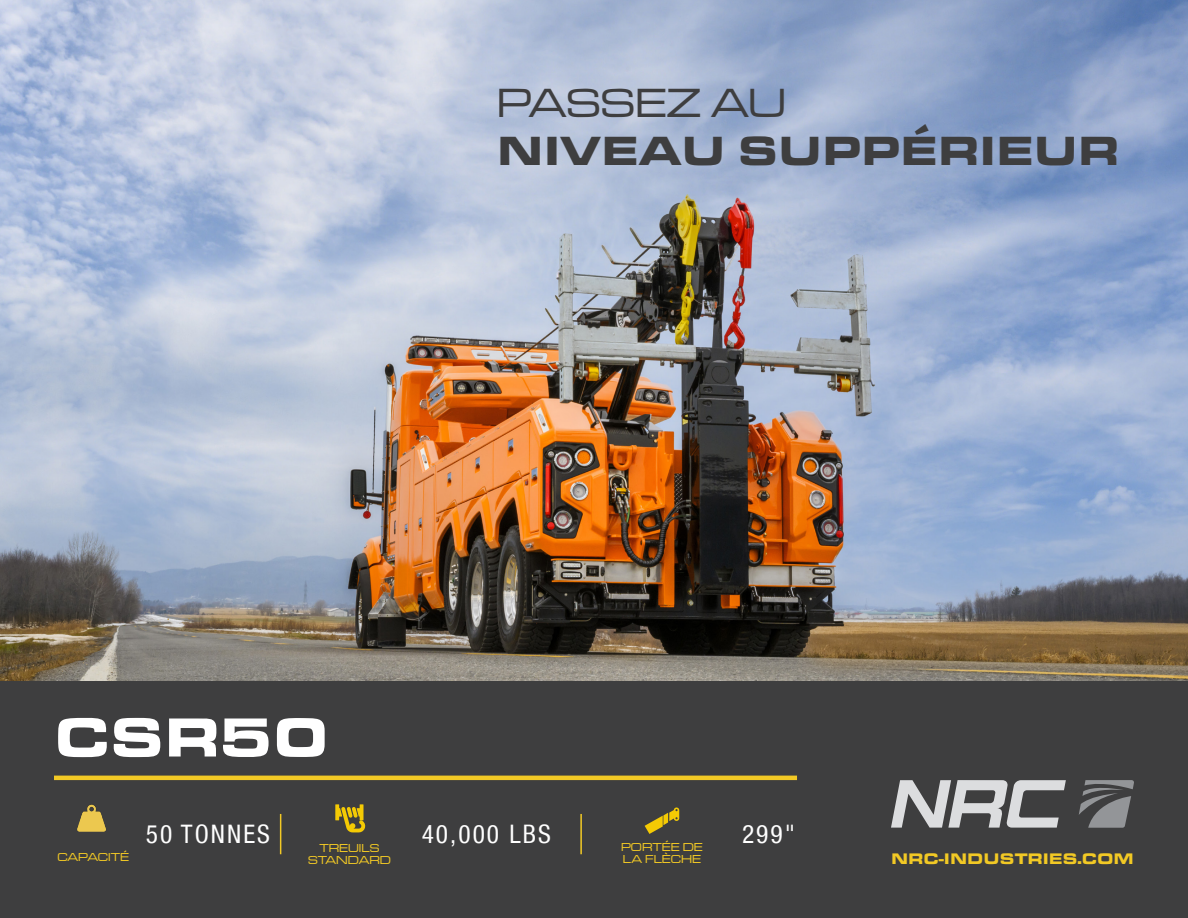
<style>
.page{position:relative;width:1188px;height:918px;background:#fff}
.page>*{position:absolute;margin:0;border:0;box-sizing:border-box;transform-origin:0 0}
.t1{font:700 expanded 57px "Microgramma EF";color:#fff}
.t2{font:700 expanded 42.3px "Microgramma EF";color:#3e3e3f}
.t3{font:500 expanded 42.3px "Microgramma EF";color:#3e3e3f}
.t4{font:condensed 25.5px "Helvetica Neue LT Com";letter-spacing:.08em;color:#fff}
.t5{font:700 expanded 15.9px "Microgramma EF";color:#f2c925}
.t6{font:500 expanded 12px "Microgramma EF";color:#f2c925}
</style>
<div class="page">
<div style="left:0;top:680px;width:1188px;height:238px;background:#3e3e3f"></div>
<hr style="left:280px;top:814px;width:1px;height:40px;background:#f2c925">
<hr style="left:580px;top:814px;width:2px;height:40px;background:#f2c925">
<img style="left:0;top:0;width:1188px;height:680px">
<hr style="left:54px;top:776px;width:743px;height:4px;background:#f2c925">
<svg style="left:1079px;top:780px;width:55px;height:48px"></svg>
<svg style="left:891px;top:780px;width:175px;height:48px"></svg>
<svg style="left:645px;top:808px;width:34px;height:26px"></svg>
<svg style="left:335px;top:804px;width:30px;height:28px"></svg>
<img style="left:77px;top:804px;width:29px;height:28px">
<p class="t3" style="left:497px;top:76px;width:291px">PASSEZ AU</p>
<p class="t2" style="left:497px;top:122px;width:624px">NIVEAU SUPPÉRIEUR</p>
<p class="t1" style="left:54px;top:699px;width:276px">CSR50</p>
<p class="t4" style="left:146px;top:819px;width:126px">50 TONNES</p>
<p class="t4" style="left:422px;top:819px;width:131px">40,000 LBS</p>
<p class="t4" style="left:742px;top:819px;width:55px">299"</p>
<p class="t6" style="left:621px;top:840px;width:83px">PORTÉE DE</p>
<p class="t6" style="left:623px;top:852px;width:80px">LA FLÈCHE</p>
<p class="t6" style="left:319px;top:840px;width:62px">TREUILS</p>
<p class="t6" style="left:57px;top:849px;width:73px">CAPACITÉ</p>
<p class="t6" style="left:308px;top:852px;width:85px">STANDARD</p>
<p class="t5" style="left:891px;top:848px;width:245px">NRC-INDUSTRIES.COM</p>
</div>
